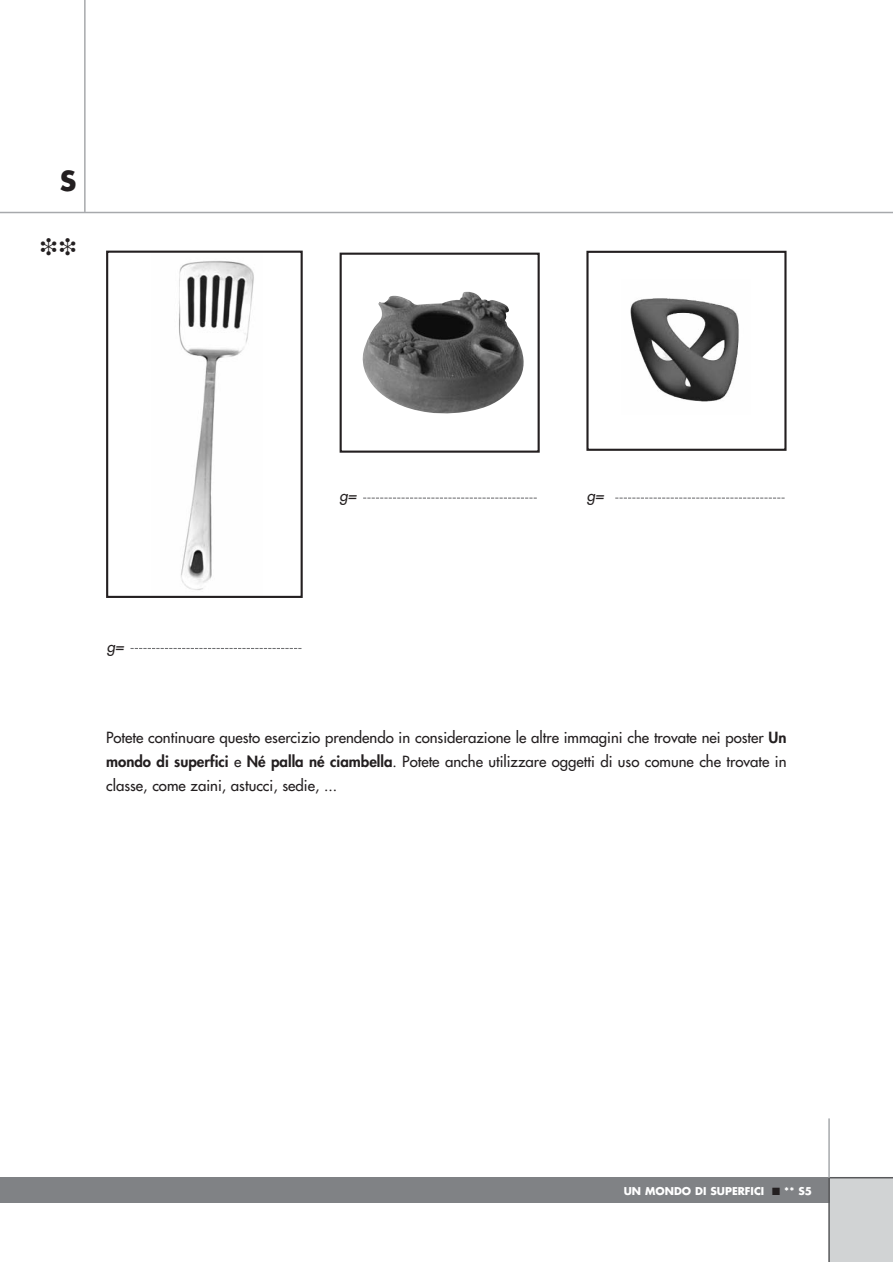
<style>
.page{position:relative;width:893px;height:1263px;background:#fff}
.page>*{position:absolute;margin:0;border:0;box-sizing:border-box;transform-origin:0 0}
.t1{font:700 27px "Futura";color:#231f20}
.t2{font:15px/24px "Futura";color:#231f20;text-align:justify}
.t3{font:italic 15px "Futura";color:#231f20}
.t4{font:700 10.5px "Futura";color:#fff}
.s1{font-weight:800}
.s2{color:#231f20}
</style>
<div class="page">
<div style="left:829px;top:1178px;width:63px;height:84px;background:#d1d3d4"></div>
<div style="left:0;top:1178px;width:829px;height:25px;background:#808285"></div>
<hr style="left:828px;top:1178px;width:2px;height:84px;background:#58595b">
<hr style="left:829px;top:1177px;width:63px;height:1px;background:#58595b">
<hr style="left:828px;top:1118px;width:2px;height:60px;background:#a7a9ac">
<hr style="left:0;top:212px;width:892px;height:1px;background:#a7a9ac">
<img style="left:179px;top:261px;width:75px;height:329px">
<div style="left:106px;top:251px;width:197px;height:347px;border:2px solid #231f20"></div>
<img style="left:362px;top:291px;width:162px;height:123px">
<div style="left:340px;top:253px;width:200px;height:200px;border:2px solid #231f20"></div>
<img style="left:630px;top:298px;width:109px;height:104px">
<div style="left:586px;top:251px;width:200px;height:200px;border:2px solid #231f20"></div>
<svg style="left:130px;top:648px;width:171px;height:1px"></svg>
<svg style="left:363px;top:498px;width:174px;height:1px"></svg>
<svg style="left:615px;top:498px;width:169px;height:1px"></svg>
<hr style="left:84px;top:0;width:2px;height:212px;background:#a7a9ac">
<h1 class="t1" style="left:60px;top:168px;width:18px">S</h1>
<p class="t3" style="left:107px;top:639px;width:21px">g=</p>
<p class="t3" style="left:340px;top:488px;width:21px">g=</p>
<p class="t3" style="left:587px;top:488px;width:21px">g=</p>
<p class="t2" style="left:106px;top:727px;width:682px">Potete continuare questo esercizio prendendo in considerazione le altre immagini che trovate nei poster <span class="s1">Un mondo di superfici</span> e <span class="s1">Né palla né ciambella</span>. Potete anche utilizzare oggetti di uso comune che trovate in classe, come zaini, astucci, sedie, ...</p>
<p class="t4" style="left:624px;top:1186px;width:190px">UN MONDO DI SUPERFICI <span class="s2">■</span> ** S5</p>
</div>
